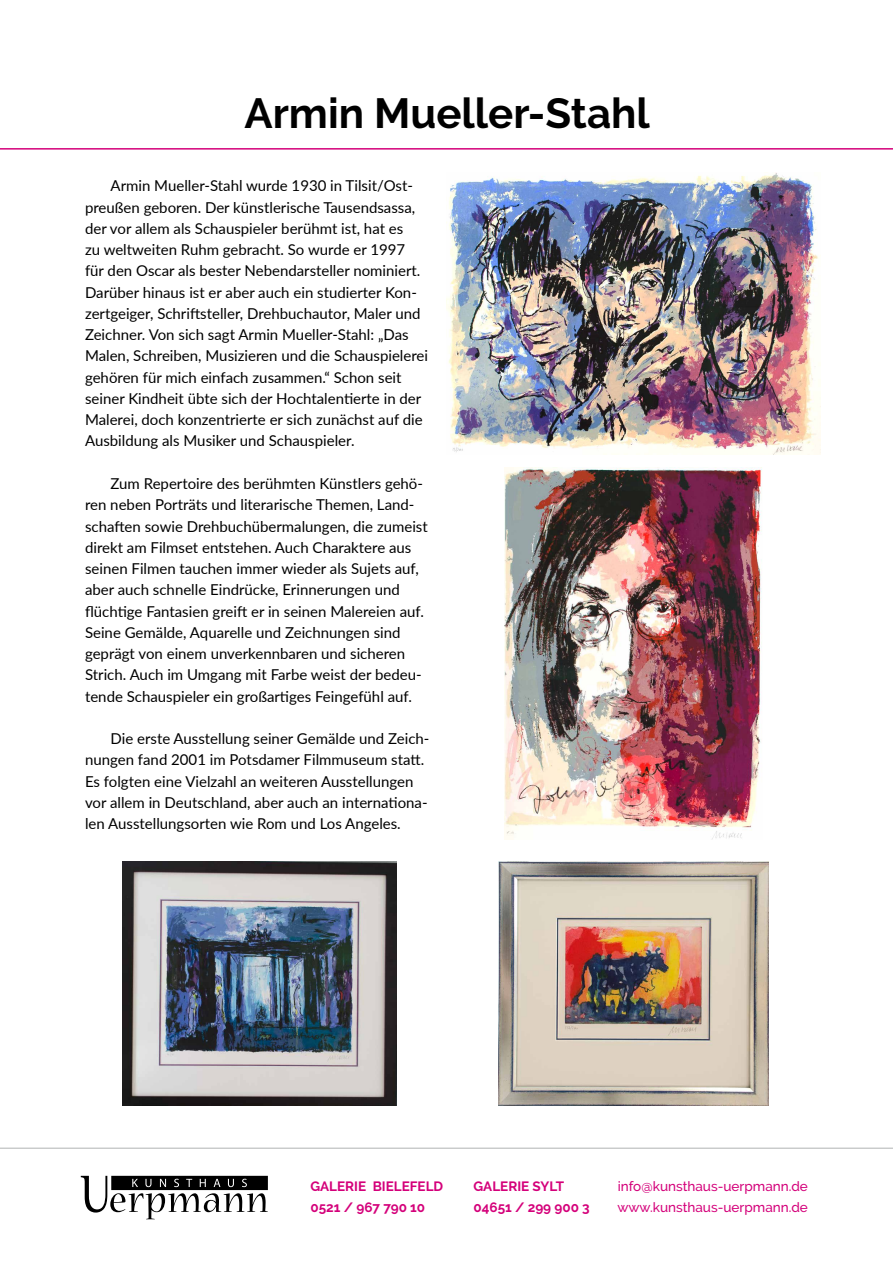
<style>
.page{position:relative;width:893px;height:1263px;background:#fff}
.page>*{position:absolute;margin:0;border:0;box-sizing:border-box;transform-origin:0 0}
.t1{font:700 42px "Raleway";color:#000}
.t2{font:15px/21.3px "Lato";color:#000}
.t3{font:700 13.5px/21.3px "Raleway";color:#d4007a}
.t4{font:500 13.5px/21.3px "Raleway";color:#d4007a}
</style>
<div class="page">
<svg style="left:81px;top:1176px;width:187px;height:43px"></svg>
<hr style="left:0;top:1148px;width:893px;height:1px;background:#b1b3b4">
<hr style="left:0;top:148px;width:893px;height:2px;background:#d4007a">
<img style="left:499px;top:861px;width:269px;height:245px">
<img style="left:505px;top:468px;width:257px;height:372px">
<img style="left:446px;top:173px;width:375px;height:282px">
<img style="left:122px;top:861px;width:275px;height:245px">
<h1 class="t1" style="left:244px;top:89px;width:407px">Armin Mueller-Stahl</h1>
<p class="t2" style="left:85px;top:175px;width:345px;text-indent:26px">Armin Mueller-Stahl wurde 1930 in Tilsit/Ost&shy;preußen geboren. Der künstlerische Tausendsassa, der vor allem als Schauspieler berühmt ist, hat es<br>zu weltweiten Ruhm gebracht. So wurde er 1997<br>für den Oscar als bester Nebendarsteller nominiert.<br>Darüber hinaus ist er aber auch ein studierter Kon&shy;zertgeiger, Schriftsteller, Drehbuchautor, Maler und Zeichner. Von sich sagt Armin Mueller-Stahl: „Das Malen, Schreiben, Musizieren und die Schauspielerei gehören für mich einfach zusammen.“ Schon seit seiner Kindheit übte sich der Hochtalentierte in der Malerei, doch konzentrierte er sich zunächst auf die Ausbildung als Musiker und Schauspieler.</p>
<p class="t2" style="left:85px;top:472px;width:344px;text-indent:26px">Zum Repertoire des berühmten Künstlers gehö&shy;ren neben Porträts und literarische Themen, Land&shy;schaften sowie Drehbuchübermalungen, die zumeist direkt am Filmset entstehen. Auch Charaktere aus seinen Filmen tauchen immer wieder als Sujets auf, aber auch schnelle Eindrücke, Erinnerungen und flüchtige Fantasien greift er in seinen Malereien auf.<br>Seine Gemälde, Aquarelle und Zeichnungen sind geprägt von einem unverkennbaren und sicheren Strich. Auch im Umgang mit Farbe weist der bedeu&shy;tende Schauspieler ein großartiges Feingefühl auf.</p>
<p class="t2" style="left:85px;top:727px;width:346px;text-indent:26px">Die erste Ausstellung seiner Gemälde und Zeich&shy;nungen fand 2001 im Potsdamer Filmmuseum statt.<br>Es folgten eine Vielzahl an weiteren Ausstellungen vor allem in Deutschland, aber auch an internationa&shy;len Ausstellungsorten wie Rom und Los Angeles.</p>
<p class="t3" style="left:310px;top:1175px;width:134px">GALERIE BIELEFELD<br>0521 / 967 790 10</p>
<p class="t3" style="left:473px;top:1175px;width:118px">GALERIE SYLT<br>04651 / 299 900 3</p>
<p class="t4" style="left:617px;top:1175px;width:192px">info@kunsthaus-uerpmann.de www.kunsthaus-uerpmann.de</p>
</div>
